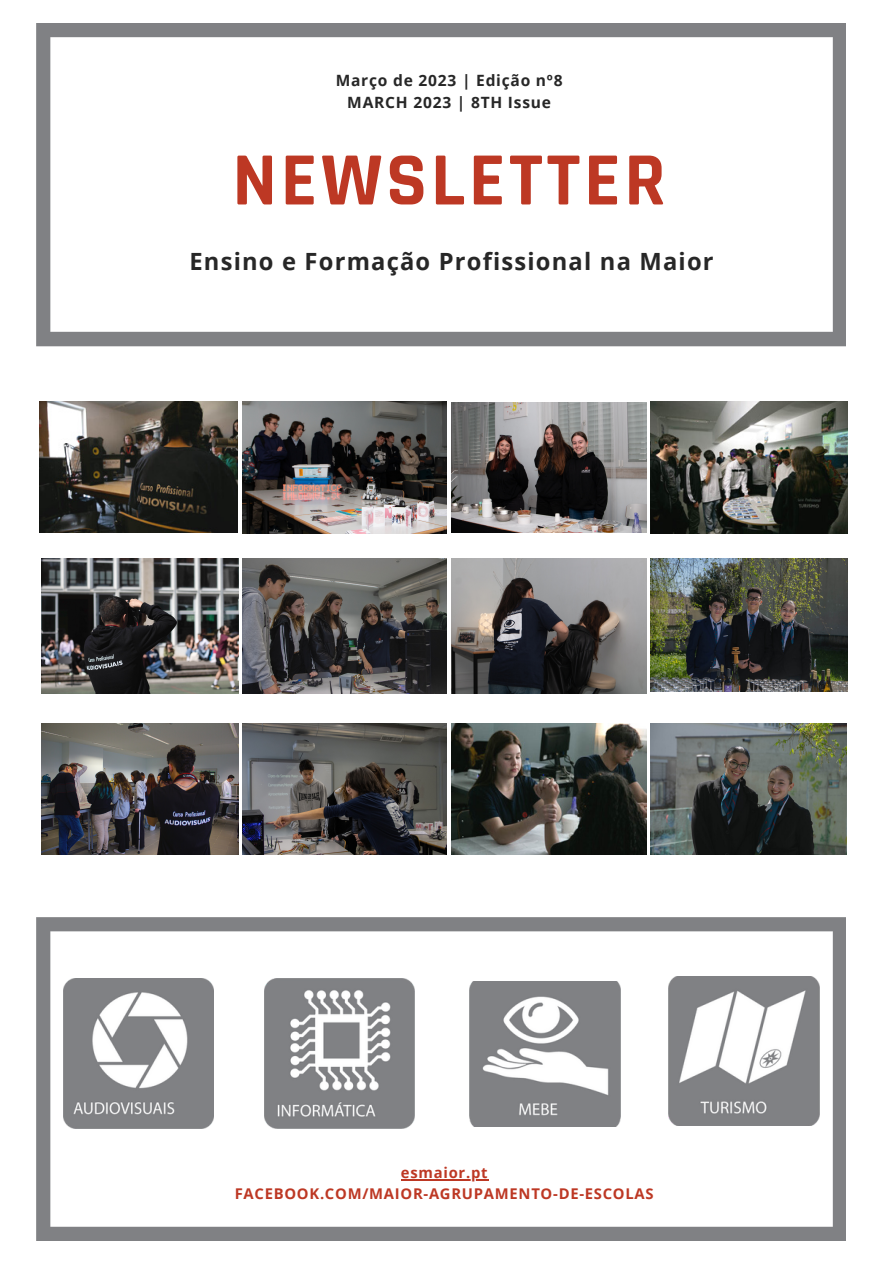
<style>
.page{position:relative;width:893px;height:1264px;background:#fff}
.page>*{position:absolute;margin:0;border:0;box-sizing:border-box;transform-origin:0 0}
.t1{font:700 76.05px "Rajdhani";letter-spacing:.05em;color:#bd3824}
.t2{font:700 23.7px "Open Sans";letter-spacing:.05em;color:#272727}
.t3{font:700 15.6px/21.3px "Open Sans";letter-spacing:.05em;color:#272727;text-align:center}
.t4{font:700 14.85px/21.3px "Open Sans";letter-spacing:.05em;color:#bd3824;text-align:center}
</style>
<div class="page">
<svg style="left:36px;top:917px;width:809px;height:323px"></svg>
<img style="left:469px;top:981px;width:151px;height:145px">
<img style="left:264px;top:978px;width:150px;height:150px">
<img style="left:668px;top:976px;width:151px;height:149px">
<img style="left:64px;top:978px;width:149px;height:150px">
<svg style="left:36px;top:23px;width:809px;height:323px"></svg>
<hr style="left:401px;top:1179px;width:87px;height:1px;background:#bd3824">
<img style="left:243px;top:401px;width:203px;height:132px">
<img style="left:243px;top:724px;width:203px;height:130px">
<img style="left:243px;top:558px;width:203px;height:135px">
<img style="left:650px;top:401px;width:197px;height:132px">
<img style="left:650px;top:558px;width:197px;height:133px">
<img style="left:650px;top:724px;width:196px;height:130px">
<img style="left:41px;top:558px;width:197px;height:135px">
<img style="left:40px;top:401px;width:198px;height:131px">
<img style="left:41px;top:724px;width:197px;height:130px">
<img style="left:451px;top:402px;width:195px;height:131px">
<img style="left:451px;top:724px;width:195px;height:130px">
<img style="left:451px;top:558px;width:195px;height:135px">
<p class="t3" style="left:336px;top:70px;width:228px">Março de 2023 | Edição nº8<br>MARCH 2023 | 8TH Issue</p>
<h1 class="t1" style="left:232px;top:134px;width:435px">NEWSLETTER</h1>
<h2 class="t2" style="left:189px;top:245px;width:525px">Ensino e Formação Profissional na Maior</h2>
<p class="t4" style="left:235px;top:1161px;width:420px">esmaior.pt<br>FACEBOOK.COM/MAIOR-AGRUPAMENTO-DE-ESCOLAS</p>
</div>
